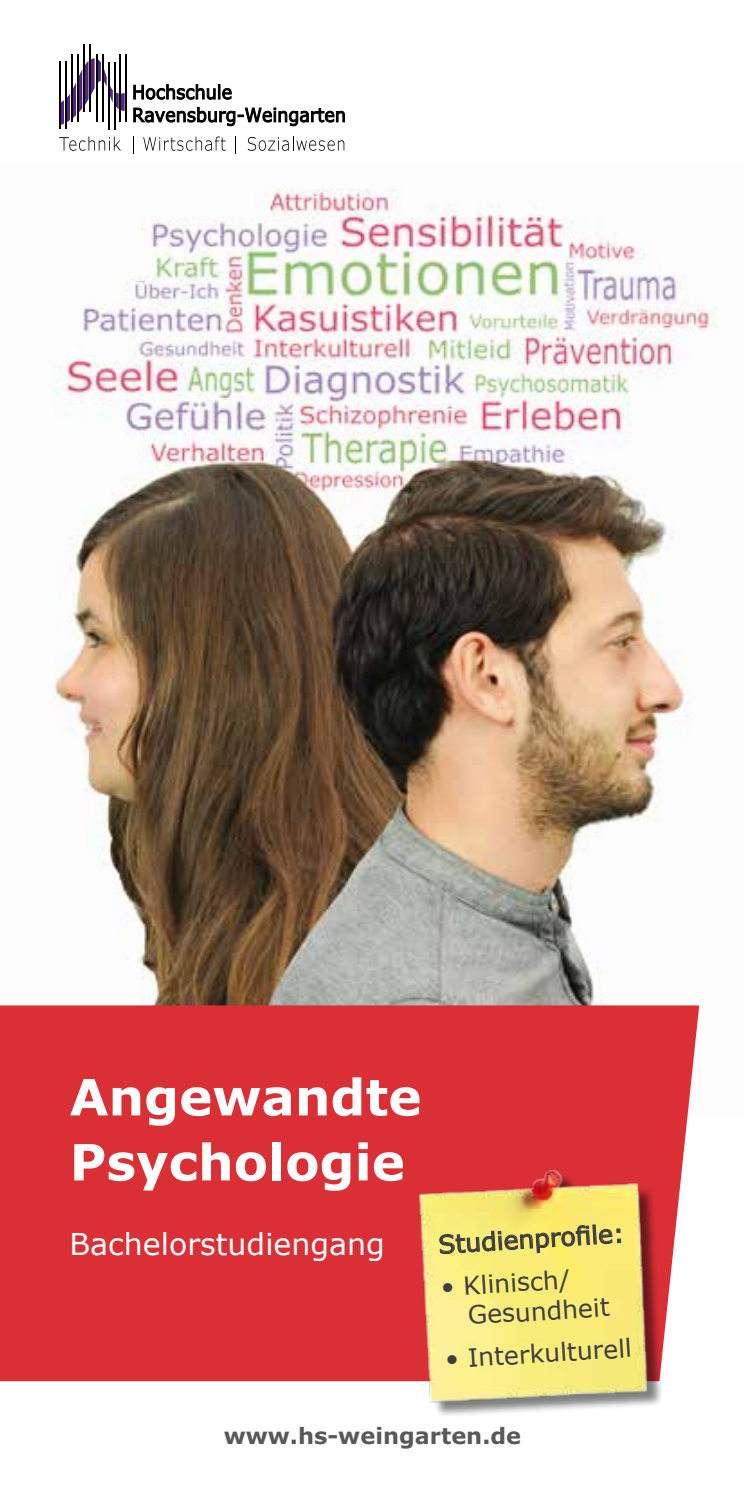
<style>
.page{position:relative;width:745px;height:1489px;background:#fff}
.page>*{position:absolute;margin:0;border:0;box-sizing:border-box;transform-origin:0 0}
.t1{font:700 50px/65px "Verdana";color:#fff}
.t2{font:30px "Verdana";color:#fff}
.t3{font:25px/30.2px "Verdana";color:#3e3d40}
.t4{font:700 22.5px "Verdana";color:#58585a}
</style>
<div class="page">
<img style="left:54px;top:188px;width:663px;height:829px">
<svg style="left:61px;top:58px;width:64px;height:67px"></svg>
<hr style="left:59px;top:61px;width:2px;height:68px;background:#000">
<hr style="left:65px;top:61px;width:2px;height:68px;background:#000">
<hr style="left:71px;top:54px;width:1px;height:68px;background:#000">
<hr style="left:77px;top:54px;width:2px;height:68px;background:#000">
<hr style="left:84px;top:44px;width:1px;height:68px;background:#000">
<hr style="left:90px;top:44px;width:1px;height:68px;background:#000">
<hr style="left:96px;top:54px;width:1px;height:68px;background:#000">
<hr style="left:102px;top:54px;width:1px;height:68px;background:#000">
<hr style="left:108px;top:62px;width:1px;height:67px;background:#000">
<hr style="left:114px;top:62px;width:1px;height:67px;background:#000">
<hr style="left:120px;top:54px;width:1px;height:68px;background:#000">
<hr style="left:126px;top:54px;width:1px;height:68px;background:#000">
<svg style="left:133px;top:84px;width:98px;height:15px"></svg>
<svg style="left:133px;top:107px;width:211px;height:19px"></svg>
<svg style="left:59px;top:137px;width:62px;height:14px"></svg>
<svg style="left:133px;top:137px;width:1px;height:17px"></svg>
<svg style="left:143px;top:136px;width:82px;height:15px"></svg>
<svg style="left:235px;top:137px;width:1px;height:17px"></svg>
<svg style="left:248px;top:137px;width:96px;height:14px"></svg>
<div style="left:0;top:1005px;width:698px;height:375px;background:#db2f36"></div>
<img style="left:404px;top:1155px;width:256px;height:261px">
<svg style="left:438px;top:1205px;width:182px;height:77px;background:#ecde70"></svg>
<h1 class="t1" style="left:70px;top:1062px;width:353px">Angewandte<br>Psychologie</h1>
<p class="t2" style="left:70px;top:1223px;width:316px">Bachelorstudiengang</p>
<p class="t3" style="left:437px;top:1229px;width:188px;rotate:-4deg">Studienprofi le:</p>
<p class="t3" style="left:464px;top:1270px;width:143px;text-indent:-25px;rotate:-4deg">• Klinisch/<br>Gesundheit</p>
<p class="t3" style="left:444px;top:1344px;width:188px;rotate:-4deg">• Interkulturell</p>
<p class="t4" style="left:224px;top:1420px;width:298px">www.hs-weingarten.de</p>
</div>
